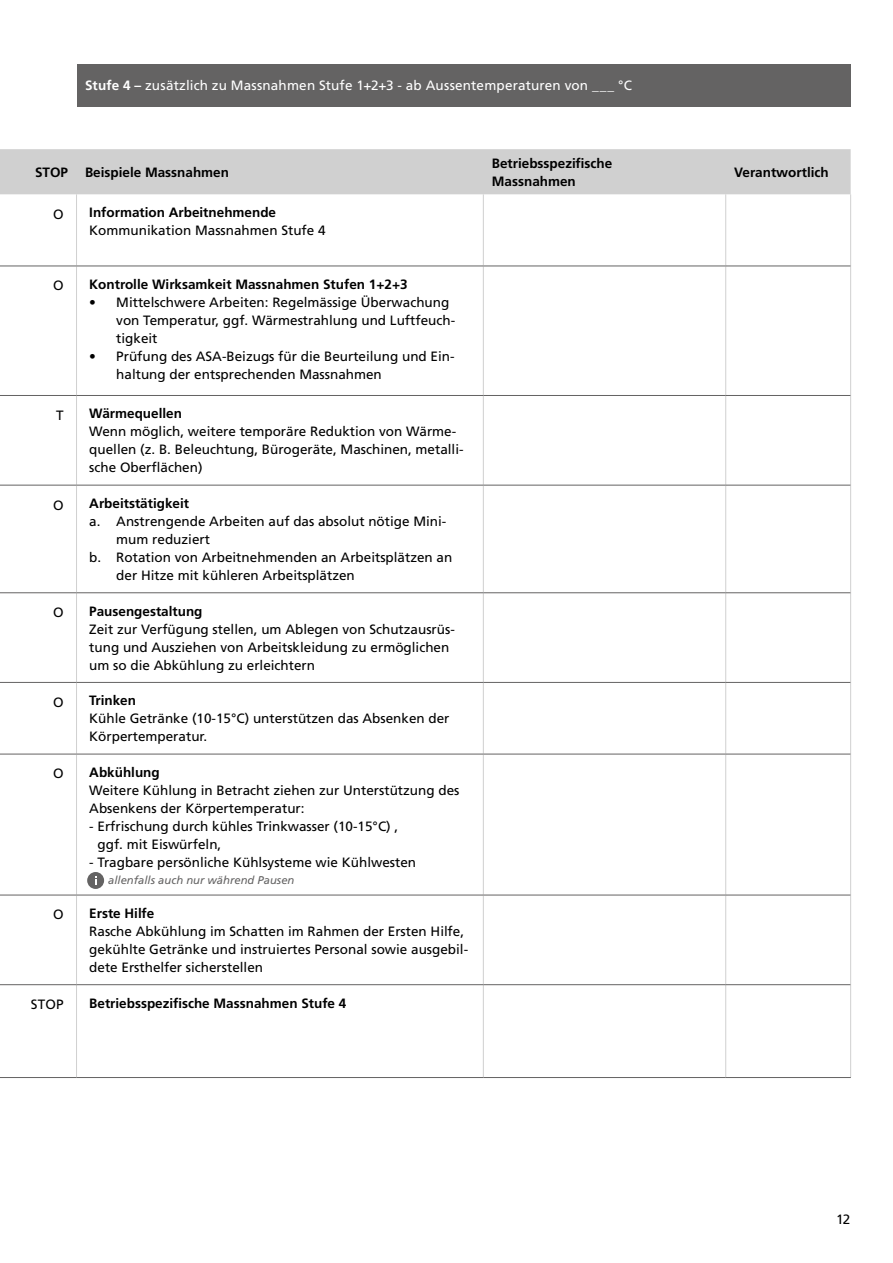
<style>
.page{position:relative;width:893px;height:1263px;background:#fff}
.page>*{position:absolute;margin:0;border:0;box-sizing:border-box;transform-origin:0 0}
.UG_Titel{font:13.5px/18px "Frutiger LT Pro";color:#000}
.t1{font:700 13.5px/18px "Frutiger LT Pro";color:#000}
.Grundtext__Fliesstext{font:13.5px "Frutiger LT Pro";letter-spacing:.01em;color:#fff}
.t2{font:italic 11.25px "Frutiger LT Pro";color:#646363}
.s1{font-weight:700}
</style>
<div class="page">
<div style="left:0;top:149px;width:851px;height:45px;background:#d0d0d0"></div>
<hr style="left:76px;top:194px;width:1px;height:72px;background:#d0d0d0">
<hr style="left:483px;top:194px;width:1px;height:72px;background:#d0d0d0">
<hr style="left:725px;top:194px;width:1px;height:72px;background:#d0d0d0">
<hr style="left:850px;top:194px;width:1px;height:72px;background:#d0d0d0">
<hr style="left:76px;top:266px;width:1px;height:129px;background:#d0d0d0">
<hr style="left:483px;top:266px;width:1px;height:129px;background:#d0d0d0">
<hr style="left:725px;top:266px;width:1px;height:129px;background:#d0d0d0">
<hr style="left:850px;top:266px;width:1px;height:129px;background:#d0d0d0">
<hr style="left:76px;top:396px;width:1px;height:89px;background:#d0d0d0">
<hr style="left:483px;top:396px;width:1px;height:89px;background:#d0d0d0">
<hr style="left:725px;top:396px;width:1px;height:89px;background:#d0d0d0">
<hr style="left:850px;top:395px;width:1px;height:90px;background:#d0d0d0">
<hr style="left:76px;top:485px;width:1px;height:107px;background:#d0d0d0">
<hr style="left:483px;top:485px;width:1px;height:107px;background:#d0d0d0">
<hr style="left:725px;top:485px;width:1px;height:107px;background:#d0d0d0">
<hr style="left:850px;top:485px;width:1px;height:108px;background:#d0d0d0">
<hr style="left:76px;top:593px;width:1px;height:89px;background:#d0d0d0">
<hr style="left:483px;top:593px;width:1px;height:89px;background:#d0d0d0">
<hr style="left:725px;top:593px;width:1px;height:89px;background:#d0d0d0">
<hr style="left:850px;top:593px;width:1px;height:89px;background:#d0d0d0">
<hr style="left:76px;top:683px;width:1px;height:71px;background:#d0d0d0">
<hr style="left:483px;top:683px;width:1px;height:71px;background:#d0d0d0">
<hr style="left:725px;top:683px;width:1px;height:71px;background:#d0d0d0">
<hr style="left:850px;top:682px;width:1px;height:72px;background:#d0d0d0">
<hr style="left:76px;top:754px;width:1px;height:141px;background:#d0d0d0">
<hr style="left:483px;top:754px;width:1px;height:141px;background:#d0d0d0">
<hr style="left:725px;top:754px;width:1px;height:141px;background:#d0d0d0">
<hr style="left:850px;top:754px;width:1px;height:141px;background:#d0d0d0">
<hr style="left:76px;top:895px;width:1px;height:89px;background:#d0d0d0">
<hr style="left:483px;top:895px;width:1px;height:89px;background:#d0d0d0">
<hr style="left:725px;top:895px;width:1px;height:89px;background:#d0d0d0">
<hr style="left:850px;top:895px;width:1px;height:90px;background:#d0d0d0">
<hr style="left:76px;top:985px;width:1px;height:92px;background:#d0d0d0">
<hr style="left:483px;top:985px;width:1px;height:92px;background:#d0d0d0">
<hr style="left:725px;top:985px;width:1px;height:92px;background:#d0d0d0">
<hr style="left:850px;top:985px;width:1px;height:92px;background:#d0d0d0">
<hr style="left:0;top:266px;width:77px;height:1px;background:#646363">
<hr style="left:77px;top:266px;width:406px;height:1px;background:#646363">
<hr style="left:483px;top:266px;width:243px;height:1px;background:#646363">
<hr style="left:726px;top:266px;width:124px;height:1px;background:#646363">
<hr style="left:0;top:395px;width:77px;height:1px;background:#646363">
<hr style="left:77px;top:395px;width:406px;height:1px;background:#646363">
<hr style="left:483px;top:395px;width:243px;height:1px;background:#646363">
<hr style="left:726px;top:395px;width:124px;height:1px;background:#646363">
<hr style="left:0;top:485px;width:77px;height:1px;background:#646363">
<hr style="left:77px;top:485px;width:406px;height:1px;background:#646363">
<hr style="left:483px;top:485px;width:243px;height:1px;background:#646363">
<hr style="left:726px;top:485px;width:124px;height:1px;background:#646363">
<hr style="left:0;top:592px;width:77px;height:1px;background:#646363">
<hr style="left:77px;top:592px;width:406px;height:1px;background:#646363">
<hr style="left:483px;top:592px;width:243px;height:1px;background:#646363">
<hr style="left:726px;top:592px;width:124px;height:1px;background:#646363">
<hr style="left:0;top:682px;width:77px;height:1px;background:#646363">
<hr style="left:77px;top:682px;width:406px;height:1px;background:#646363">
<hr style="left:483px;top:682px;width:243px;height:1px;background:#646363">
<hr style="left:726px;top:682px;width:124px;height:1px;background:#646363">
<hr style="left:0;top:754px;width:77px;height:1px;background:#646363">
<hr style="left:77px;top:754px;width:406px;height:1px;background:#646363">
<hr style="left:483px;top:754px;width:243px;height:1px;background:#646363">
<hr style="left:726px;top:754px;width:124px;height:1px;background:#646363">
<hr style="left:0;top:895px;width:77px;height:1px;background:#646363">
<hr style="left:77px;top:895px;width:406px;height:1px;background:#646363">
<hr style="left:483px;top:895px;width:243px;height:1px;background:#646363">
<hr style="left:726px;top:895px;width:124px;height:1px;background:#646363">
<hr style="left:0;top:984px;width:77px;height:1px;background:#646363">
<hr style="left:77px;top:984px;width:406px;height:1px;background:#646363">
<hr style="left:483px;top:984px;width:243px;height:1px;background:#646363">
<hr style="left:726px;top:984px;width:124px;height:1px;background:#646363">
<hr style="left:0;top:1077px;width:77px;height:1px;background:#646363">
<hr style="left:77px;top:1077px;width:406px;height:1px;background:#646363">
<hr style="left:483px;top:1077px;width:243px;height:1px;background:#646363">
<hr style="left:726px;top:1077px;width:125px;height:1px;background:#646363">
<div style="left:77px;top:64px;width:773px;height:42px;background:#646363"></div>
<div style="left:87px;top:872px;width:17px;height:17px;background:#646363;border-radius:50%"></div>
<p class="Grundtext__Fliesstext" style="left:85px;top:77px;width:548px"><span class="s1">Stufe 4 –</span> zusätzlich zu Massnahmen Stufe 1+2+3 - ab Aussentemperaturen von ___ °C</p>
<p class="t1" style="left:35px;top:163px;width:35px">STOP</p>
<p class="t1" style="left:85px;top:163px;width:146px">Beispiele Massnahmen</p>
<p class="t1" style="left:492px;top:154px;width:122px">Betriebsspezifische<br>Massnahmen</p>
<p class="t1" style="left:734px;top:163px;width:96px">Verantwortlich</p>
<p class="UG_Titel" style="left:53px;top:205px;width:12px">O</p>
<p class="t1" style="left:89px;top:204px;width:188px">Information Arbeitnehmende</p>
<p class="UG_Titel" style="left:89px;top:222px;width:238px">Kommunikation Massnahmen Stufe 4</p>
<p class="UG_Titel" style="left:53px;top:277px;width:12px">O</p>
<p class="t1" style="left:89px;top:275px;width:320px">Kontrolle Wirksamkeit Massnahmen Stufen 1+2+3</p>
<p class="UG_Titel" style="left:116px;top:293px;width:340px;text-indent:-27px">• Mittelschwere Arbeiten: Regelmässige Überwachung von Temperatur, ggf. Wärmestrahlung und Luftfeuch&shy;tigkeit</p>
<p class="UG_Titel" style="left:116px;top:347px;width:340px;text-indent:-27px">• Prüfung des ASA-Beizugs für die Beurteilung und Ein&shy;haltung der entsprechenden Massnahmen</p>
<p class="UG_Titel" style="left:56px;top:406px;width:9px">T</p>
<p class="t1" style="left:89px;top:405px;width:94px">Wärmequellen</p>
<p class="UG_Titel" style="left:89px;top:423px;width:376px">Wenn möglich, weitere temporäre Reduktion von Wärme&shy;quellen (z. B. Beleuchtung, Bürogeräte, Maschinen, metalli&shy;sche Oberflächen)</p>
<p class="UG_Titel" style="left:53px;top:496px;width:12px">O</p>
<p class="t1" style="left:89px;top:494px;width:101px">Arbeitstätigkeit</p>
<p class="UG_Titel" style="left:116px;top:512px;width:332px;text-indent:-27px">a. Anstrengende Arbeiten auf das absolut nötige Mini&shy;mum reduziert</p>
<p class="UG_Titel" style="left:116px;top:548px;width:338px;text-indent:-27px">b. Rotation von Arbeitnehmenden an Arbeitsplätzen an der Hitze mit kühleren Arbeitsplätzen</p>
<p class="UG_Titel" style="left:53px;top:603px;width:12px">O</p>
<p class="t1" style="left:89px;top:602px;width:115px">Pausengestaltung</p>
<p class="UG_Titel" style="left:89px;top:620px;width:367px">Zeit zur Verfügung stellen, um Ablegen von Schutzausrüs&shy;tung und Ausziehen von Arbeitskleidung zu ermöglichen um so die Abkühlung zu erleichtern</p>
<p class="UG_Titel" style="left:53px;top:693px;width:12px">O</p>
<p class="t1" style="left:89px;top:692px;width:48px">Trinken</p>
<p class="UG_Titel" style="left:89px;top:710px;width:362px">Kühle Getränke (10-15°C) unterstützen das Absenken der<br>Körpertemperatur.</p>
<p class="UG_Titel" style="left:53px;top:765px;width:12px">O</p>
<p class="t1" style="left:89px;top:763px;width:72px">Abkühlung</p>
<p class="UG_Titel" style="left:89px;top:781px;width:372px">Weitere Kühlung in Betracht ziehen zur Unterstützung des<br>Absenkens der Körpertemperatur:</p>
<p class="UG_Titel" style="left:98px;top:817px;width:302px;text-indent:-8px">- Erfrischung durch kühles Trinkwasser (10-15°C) , ggf. mit Eiswürfeln,</p>
<p class="UG_Titel" style="left:89px;top:853px;width:328px">- Tragbare persönliche Kühlsysteme wie Kühlwesten</p>
<p class="UG_Titel" style="left:53px;top:906px;width:12px">O</p>
<p class="t1" style="left:89px;top:904px;width:67px">Erste Hilfe</p>
<p class="UG_Titel" style="left:89px;top:922px;width:380px">Rasche Abkühlung im Schatten im Rahmen der Ersten Hilfe, gekühlte Getränke und instruiertes Personal sowie ausgebil&shy;dete Ersthelfer sicherstellen</p>
<p class="UG_Titel" style="left:31px;top:995px;width:35px">STOP</p>
<p class="t1" style="left:89px;top:994px;width:259px">Betriebsspezifische Massnahmen Stufe 4</p>
<p class="t2" style="left:108px;top:874px;width:188px">allenfalls auch nur während Pausen</p>
<p class="UG_Titel" style="left:836px;top:1210px;width:16px">12</p>
</div>
